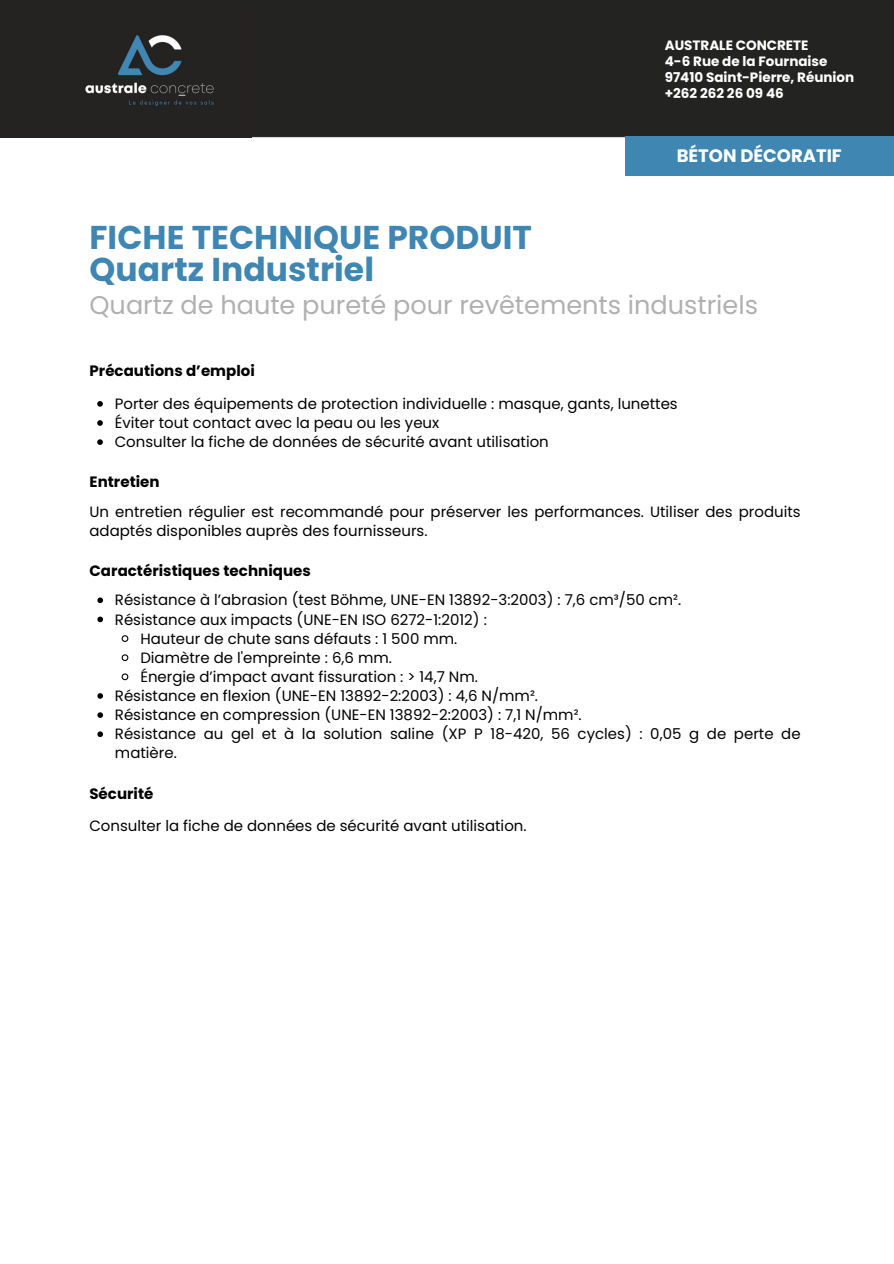
<style>
.page{position:relative;width:894px;height:1264px;background:#fff}
.page>*{position:absolute;margin:0;border:0;box-sizing:border-box;transform-origin:0 0}
.t1{font:700 33px/32.7px "Poppins";color:#3f86b2}
.t2{font:25.5px "Poppins";color:#b0b0b1}
.t3{font:700 18px "Poppins";color:#fff}
.t4{font:15px/19.2px "Poppins";color:#000}
.t5{font:700 15px "Poppins";color:#000}
.t6{font:700 13.5px/15.8px "Poppins";color:#fff}
</style>
<div class="page">
<div style="left:0;top:0;width:893px;height:138px;background:#232322"></div>
<div style="left:625px;top:136px;width:268px;height:39px;background:#3f86b2"></div>
<div style="left:0;top:0;width:251px;height:137px;background:#242322"></div>
<img style="left:85px;top:35px;width:129px;height:71px">
<svg style="left:97px;top:401px;width:6px;height:5px"></svg>
<svg style="left:97px;top:420px;width:6px;height:6px"></svg>
<svg style="left:97px;top:439px;width:6px;height:6px"></svg>
<svg style="left:97px;top:597px;width:6px;height:6px"></svg>
<svg style="left:97px;top:616px;width:6px;height:6px"></svg>
<svg style="left:121px;top:635px;width:8px;height:7px"></svg>
<svg style="left:121px;top:654px;width:8px;height:8px"></svg>
<svg style="left:121px;top:673px;width:8px;height:8px"></svg>
<svg style="left:97px;top:693px;width:6px;height:5px"></svg>
<svg style="left:97px;top:712px;width:6px;height:6px"></svg>
<svg style="left:97px;top:731px;width:6px;height:6px"></svg>
<p class="t6" style="left:664px;top:38px;width:191px">AUSTRALE CONCRETE<br>4-6 Rue de la Fournaise<br>97410 Saint-Pierre, Réunion +262 262 26 09 46</p>
<p class="t3" style="left:676px;top:145px;width:166px">BÉTON DÉCORATIF</p>
<h1 class="t1" style="left:89px;top:221px;width:444px">FICHE TECHNIQUE PRODUIT<br>Quartz Industriel</h1>
<h2 class="t2" style="left:89px;top:290px;width:669px">Quartz de haute pureté pour revêtements industriels</h2>
<p class="t5" style="left:89px;top:362px;width:167px">Précautions d’emploi</p>
<p class="t4" style="left:115px;top:394px;width:564px">Porter des équipements de protection individuelle : masque, gants, lunettes<br>Éviter tout contact avec la peau ou les yeux<br>Consulter la fiche de données de sécurité avant utilisation</p>
<p class="t5" style="left:89px;top:473px;width:72px">Entretien</p>
<p class="t4" style="left:89px;top:502px;width:712px">Un entretien régulier est recommandé pour préserver les performances. Utiliser des produits adaptés disponibles auprès des fournisseurs.</p>
<p class="t5" style="left:89px;top:562px;width:223px">Caractéristiques techniques</p>
<p class="t4" style="left:115px;top:590px;width:567px">Résistance à l’abrasion (test Böhme, UNE-EN 13892-3:2003) : 7,6 cm³/50 cm².</p>
<p class="t4" style="left:115px;top:609px;width:373px">Résistance aux impacts (UNE-EN ISO 6272-1:2012) :</p>
<p class="t4" style="left:140px;top:629px;width:318px">Hauteur de chute sans défauts : 1 500 mm.</p>
<p class="t4" style="left:140px;top:648px;width:253px">Diamètre de l'empreinte : 6,6 mm.</p>
<p class="t4" style="left:140px;top:667px;width:339px">Énergie d’impact avant fissuration : &gt; 14,7 Nm.</p>
<p class="t4" style="left:115px;top:686px;width:424px">Résistance en flexion (UNE-EN 13892-2:2003) : 4,6 N/mm².</p>
<p class="t4" style="left:115px;top:705px;width:468px">Résistance en compression (UNE-EN 13892-2:2003) : 7,1 N/mm².</p>
<p class="t4" style="left:115px;top:724px;width:687px">Résistance au gel et à la solution saline (XP P 18-420, 56 cycles) : 0,05 g de perte de</p>
<p class="t4" style="left:115px;top:743px;width:63px">matière.</p>
<p class="t5" style="left:89px;top:784px;width:66px">Sécurité</p>
<p class="t4" style="left:89px;top:816px;width:438px">Consulter la fiche de données de sécurité avant utilisation.</p>
</div>
